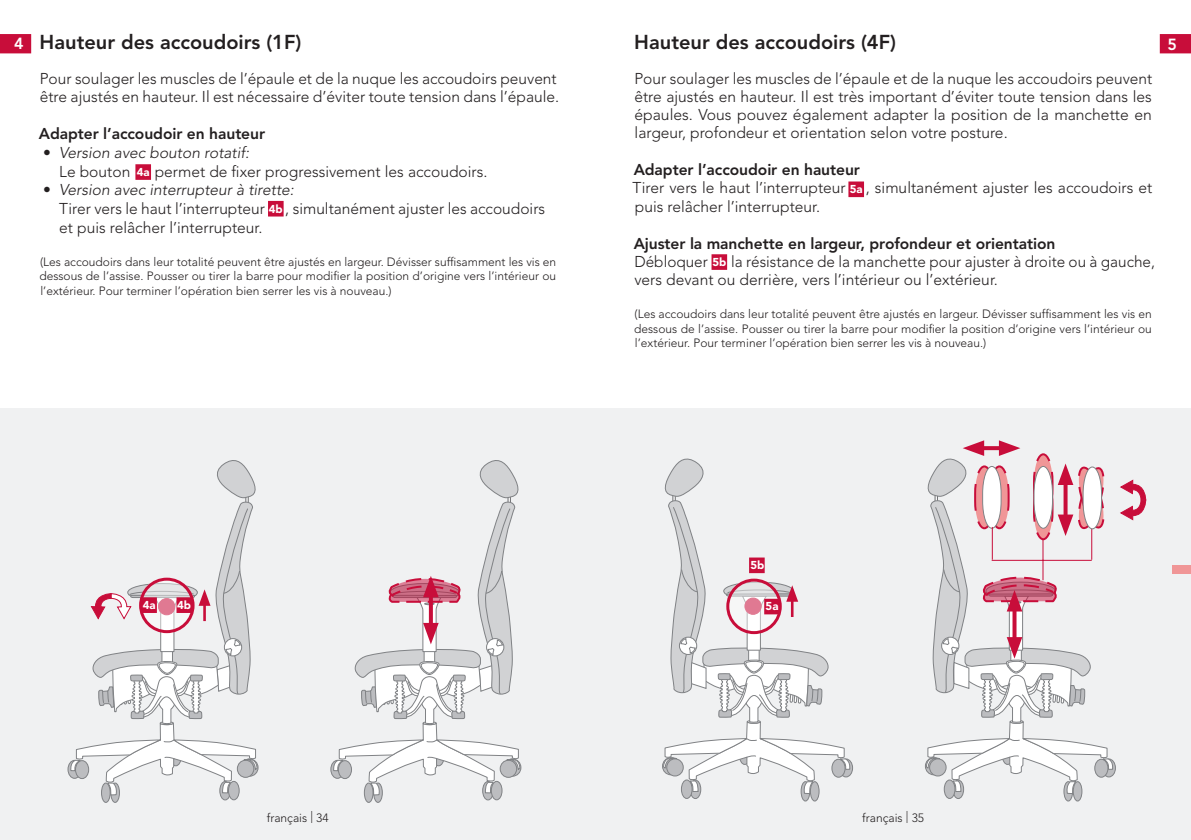
<style>
.page{position:relative;width:1191px;height:840px;background:#fff}
.page>*{position:absolute;margin:0;border:0;box-sizing:border-box;transform-origin:0 0}
.t1{font:800 20px "Avenir";color:#231f20}
.t2{font:800 16px "Avenir";color:#fff}
.t3{font:300 15.6px/18px "Avenir";color:#231f20}
.t4{font:800 15.6px "Avenir";letter-spacing:-.005em;color:#231f20}
.t5{font:italic 300 15.6px/18.8px "Avenir";color:#231f20}
.t6{font:300 12px/14.4px "Avenir";color:#231f20;text-align:justify}
.t7{font:900 11.4px "Avenir";color:#fff}
.s1{font-style:normal}
</style>
<div class="page">
<svg style="left:1159px;top:34px;width:32px;height:19px"></svg>
<svg style="left:0;top:34px;width:31px;height:19px"></svg>
<div style="left:0;top:408px;width:595px;height:431px;background:#f0f1f2"></div>
<div style="left:595px;top:408px;width:596px;height:431px;background:#f0f1f2"></div>
<div style="left:135px;top:164px;width:16px;height:16px;background:#c80d3a;border:2px solid #c80d3a"></div>
<div style="left:848px;top:181px;width:16px;height:16px;background:#c80d3a;border:2px solid #c80d3a"></div>
<div style="left:268px;top:201px;width:16px;height:15px;background:#c80d3a"></div>
<div style="left:711px;top:254px;width:16px;height:16px;background:#c80d3a;border:2px solid #c80d3a"></div>
<div style="left:67px;top:759px;width:15px;height:19px;border:1px solid #808285;border-radius:50%"></div>
<div style="left:330px;top:759px;width:14px;height:19px;border:1px solid #808285;border-radius:50%"></div>
<svg style="left:70px;top:460px;width:188px;height:343px"></svg>
<div style="left:141px;top:597px;width:16px;height:15px;background:#c80d3a;border:2px solid #c80d3a"></div>
<div style="left:176px;top:597px;width:16px;height:15px;background:#c80d3a;border:2px solid #c80d3a"></div>
<svg style="left:333px;top:460px;width:188px;height:343px"></svg>
<svg style="left:1102px;top:758px;width:13px;height:18px"></svg>
<div style="left:1101px;top:758px;width:15px;height:19px;border:1px solid #808285;border-radius:50%"></div>
<svg style="left:839px;top:758px;width:13px;height:18px"></svg>
<div style="left:839px;top:758px;width:14px;height:19px;border:1px solid #808285;border-radius:50%"></div>
<svg style="left:1120px;top:479px;width:26px;height:42px"></svg>
<svg style="left:925px;top:440px;width:188px;height:362px"></svg>
<svg style="left:662px;top:458px;width:188px;height:344px"></svg>
<div style="left:764px;top:598px;width:16px;height:16px;background:#c80d3a;border:2px solid #c80d3a"></div>
<div style="left:749px;top:557px;width:15px;height:16px;background:#c80d3a;border:2px solid #c80d3a"></div>
<div style="left:1172px;top:564px;width:19px;height:9px;background:#f09697"></div>
<p class="t1" style="left:40px;top:30px;width:263px">Hauteur des accoudoirs (1F)</p>
<p class="t3" style="left:40px;top:69px;width:521px">Pour soulager les muscles de l’épaule et de la nuque les accoudoirs peuvent être ajustés en hauteur. Il est nécessaire d’éviter toute tension dans l’épaule.</p>
<p class="t4" style="left:39px;top:124px;width:228px">Adapter l’accoudoir en hauteur</p>
<p class="t5" style="left:59px;top:143px;width:191px;text-indent:-16px"><span class="s1">•</span> Version avec bouton rotatif:<br><span class="s1">Le bouton</span></p>
<p class="t1" style="left:634px;top:30px;width:263px">Hauteur des accoudoirs (4F)</p>
<p class="t3" style="left:634px;top:69px;width:519px;text-align:justify">Pour soulager les muscles de l’épaule et de la nuque les accoudoirs peuvent être ajustés en hauteur. Il est très important d’éviter toute tension dans les épaules. Vous pouvez également adapter la position de la manchette en largeur, profondeur et orientation selon votre posture.</p>
<p class="t4" style="left:633px;top:161px;width:228px">Adapter l’accoudoir en hauteur</p>
<p class="t3" style="left:632px;top:179px;width:215px">Tirer vers le haut l’interrupteur</p>
<p class="t3" style="left:866px;top:179px;width:288px">, simultanément ajuster les accoudoirs et</p>
<p class="t3" style="left:635px;top:198px;width:187px">puis relâcher l’interrupteur.</p>
<p class="t4" style="left:633px;top:234px;width:423px">Ajuster la manchette en largeur, profondeur et orientation</p>
<p class="t3" style="left:634px;top:252px;width:75px">Débloquer</p>
<p class="t2" style="left:14px;top:34px;width:11px">4</p>
<p class="t2" style="left:1167px;top:35px;width:11px">5</p>
<p class="t3" style="left:155px;top:162px;width:334px">permet de fixer progressivement les accoudoirs.</p>
<p class="t5" style="left:59px;top:180px;width:236px;text-indent:-16px"><span class="s1">•</span> Version avec interrupteur à tirette:<br><span class="s1">Tirer vers le haut l’interrupteur</span></p>
<p class="t7" style="left:137px;top:165px;width:14px">4a</p>
<p class="t7" style="left:850px;top:182px;width:14px">5a</p>
<p class="t3" style="left:285px;top:200px;width:261px">, simultanément ajuster les accoudoirs</p>
<p class="t7" style="left:269px;top:202px;width:15px">4b</p>
<p class="t3" style="left:59px;top:218px;width:205px">et puis relâcher l’interrupteur.</p>
<p class="t6" style="left:39px;top:254px;width:518px">(Les accoudoirs dans leur totalité peuvent être ajustés en largeur. Dévisser suffisamment les vis en dessous de l’assise. Pousser ou tirer la barre pour modifier la position d’origine vers l’intérieur ou l’extérieur. Pour terminer l’opération bien serrer les vis à nouveau.)</p>
<p class="t3" style="left:634px;top:252px;width:522px;text-indent:97px">la résistance de la manchette pour ajuster à droite ou à gauche, vers devant ou derrière, vers l’intérieur ou l’extérieur.</p>
<p class="t6" style="left:634px;top:307px;width:519px">(Les accoudoirs dans leur totalité peuvent être ajustés en largeur. Dévisser suffisamment les vis en dessous de l’assise. Pousser ou tirer la barre pour modifier la position d’origine vers l’intérieur ou l’extérieur. Pour terminer l’opération bien serrer les vis à nouveau.)</p>
<p class="t7" style="left:712px;top:255px;width:15px">5b</p>
<p class="t7" style="left:750px;top:557px;width:15px">5b</p>
<p class="t7" style="left:143px;top:598px;width:14px">4a</p>
<p class="t7" style="left:177px;top:598px;width:15px">4b</p>
<p class="t7" style="left:765px;top:599px;width:14px">5a</p>
<p class="t6" style="left:267px;top:810px;width:63px">français | 34</p>
<p class="t6" style="left:862px;top:810px;width:63px">français | 35</p>
</div>
